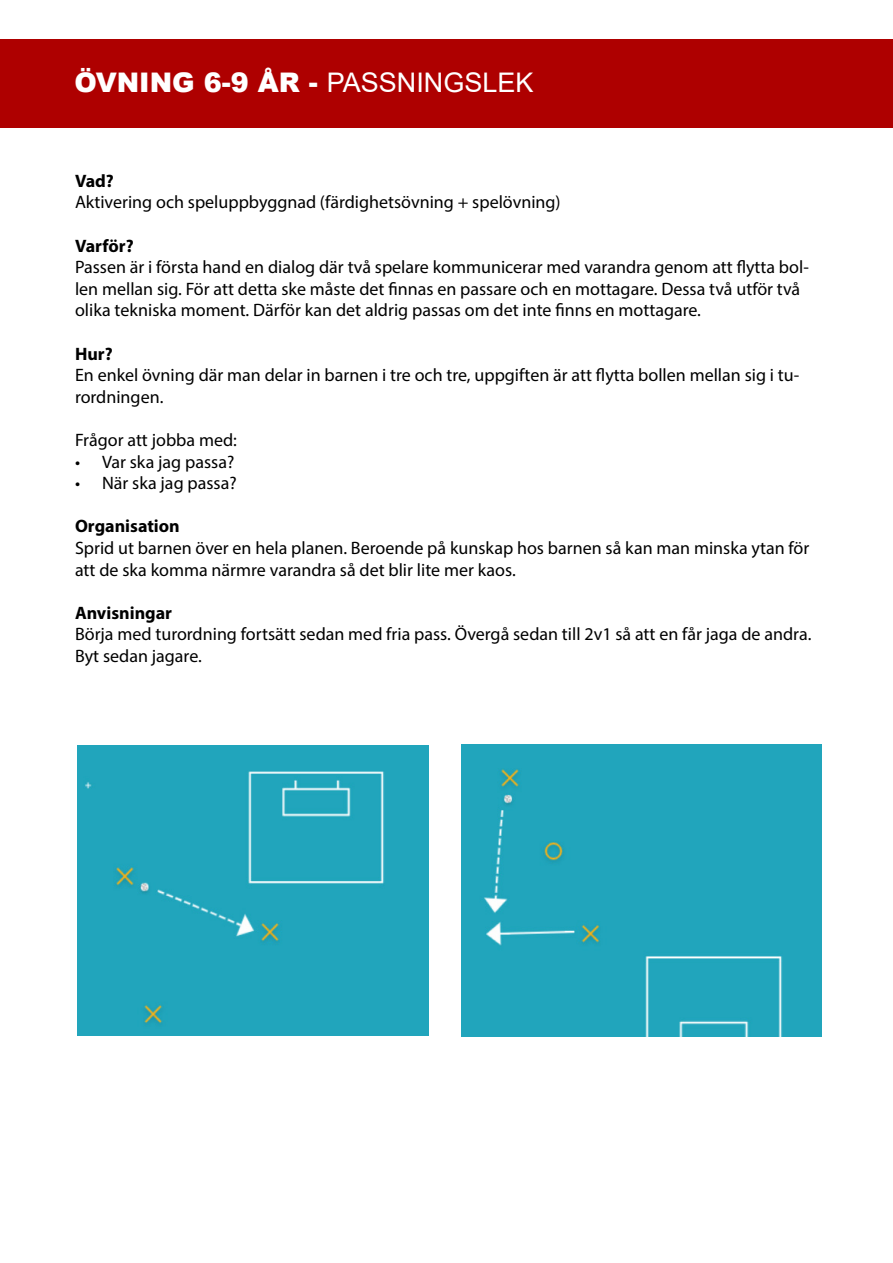
<style>
.page{position:relative;width:893px;height:1263px;background:#fff}
.page>*{position:absolute;margin:0;border:0;box-sizing:border-box;transform-origin:0 0}
.t1{font:900 27px "Arial";color:#fff}
.t2{font:18px/21.6px "Myriad Pro";color:#000}
.t3{font:700 18px "Myriad Pro";color:#000}
.s1{font-weight:400}
</style>
<div class="page">
<div style="left:0;top:39px;width:893px;height:89px;background:#ae0000"></div>
<div style="left:77px;top:745px;width:351px;height:290px;background:#21a5bc"></div>
<div style="left:461px;top:745px;width:360px;height:291px;background:#21a5bc"></div>
<p class="t1" style="left:74px;top:62px;width:460px">ÖVNING 6-9 ÅR - <span class="s1">PASSNINGSLEK</span></p>
<p class="t3" style="left:75px;top:169px;width:40px">Vad?</p>
<p class="t2" style="left:75px;top:191px;width:487px">Aktivering och speluppbyggnad (färdighetsövning + spelövning)</p>
<p class="t3" style="left:75px;top:234px;width:60px">Varför?</p>
<p class="t2" style="left:75px;top:256px;width:735px">Passen är i första hand en dialog där två spelare kommunicerar med varandra genom att flytta bol&shy;len mellan sig. För att detta ske måste det finnas en passare och en mottagare. Dessa två utför två olika tekniska moment. Därför kan det aldrig passas om det inte finns en mottagare.</p>
<p class="t3" style="left:75px;top:342px;width:39px">Hur?</p>
<p class="t2" style="left:75px;top:364px;width:726px">En enkel övning där man delar in barnen i tre och tre, uppgiften är att flytta bollen mellan sig i tu&shy;rordningen.</p>
<p class="t2" style="left:75px;top:429px;width:163px">Frågor att jobba med:</p>
<p class="t2" style="left:75px;top:450px;width:161px">• Var ska jag passa?</p>
<p class="t2" style="left:75px;top:472px;width:163px">• När ska jag passa?</p>
<p class="t3" style="left:75px;top:514px;width:106px">Organisation</p>
<p class="t2" style="left:75px;top:537px;width:736px">Sprid ut barnen över en hela planen. Beroende på kunskap hos barnen så kan man minska ytan för att de ska komma närmre varandra så det blir lite mer kaos.</p>
<p class="t3" style="left:75px;top:601px;width:99px">Anvisningar</p>
<p class="t2" style="left:75px;top:623px;width:738px">Börja med turordning fortsätt sedan med fria pass. Övergå sedan till 2v1 så att en får jaga de andra.<br>Byt sedan jagare.</p>
</div>
